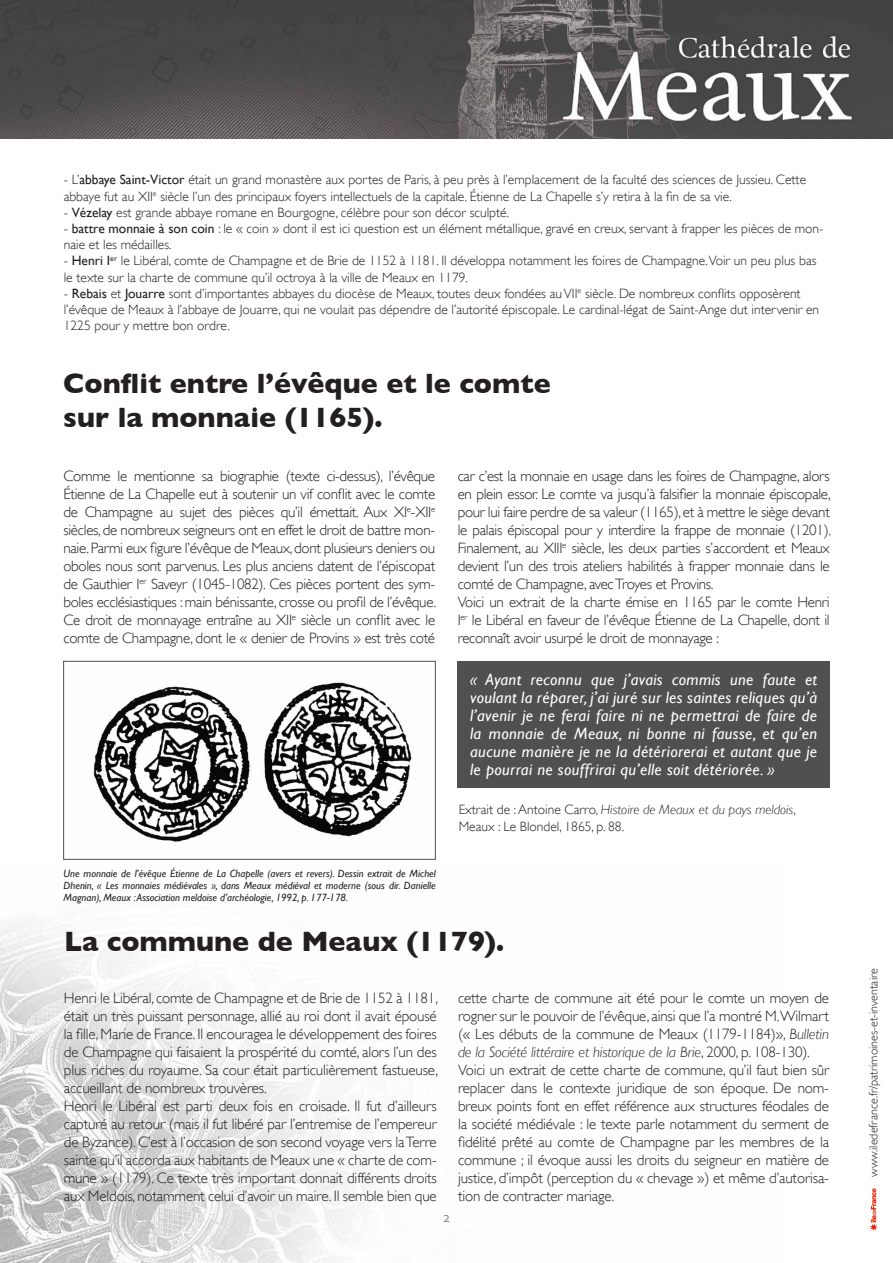
<style>
.page{position:relative;width:893px;height:1263px;background:#fff}
.page>*{position:absolute;margin:0;border:0;box-sizing:border-box;transform-origin:0 0}
.t1{font:700 28.5px/34.2px "Gill Sans";color:#231f20}
.t2{font:italic 16.5px/18px "Gill Sans";letter-spacing:.02em;color:#fff;text-align:justify}
.t3{font:300 15px/18px "Gill Sans";letter-spacing:-.02em;color:#231f20;text-align:justify}
.t4{font:15px "Corbel";color:#87898c}
.t5{font:300 13.5px/16.2px "Gill Sans";color:#231f20}
.t6{font:300 12px "Gill Sans";color:#231f20}
.t7{font:italic 10.5px/12px "Gill Sans";color:#231f20;text-align:justify}
.s1{font-weight:400}
.s2{font-style:italic}
</style>
<div class="page">
<img style="left:0;top:0;width:893px;height:138px">
<img style="left:0;top:922px;width:373px;height:341px">
<div style="left:457px;top:661px;width:373px;height:126px;background:#505050"></div>
<img style="left:93px;top:679px;width:319px;height:170px">
<div style="left:63px;top:661px;width:373px;height:198px;border:1px solid #505050"></div>
<img style="left:870px;top:1188px;width:8px;height:43px">
<p class="t5" style="left:64px;top:172px;width:744px">- L’<span class="s1">abbaye Saint-Victor</span> était un grand monastère aux portes de Paris, à peu près à l’emplacement de la faculté des sciences de Jussieu. Cette abbaye fut au XII<sup>e</sup> siècle l’un des principaux foyers intellectuels de la capitale. Étienne de La Chapelle s’y retira à la fin de sa vie.</p>
<p class="t5" style="left:64px;top:204px;width:447px">- <span class="s1">Vézelay</span> est grande abbaye romane en Bourgogne, célèbre pour son décor sculpté.</p>
<p class="t5" style="left:64px;top:220px;width:761px">- <span class="s1">battre monnaie à son coin</span> : le « coin » dont il est ici question est un élément métallique, gravé en creux, servant à frapper les pièces de mon&shy;naie et les médailles.</p>
<p class="t5" style="left:64px;top:253px;width:754px">- <span class="s1">Henri I</span><sup>er</sup> le Libéral, comte de Champagne et de Brie de 1152 à 1181. Il développa notamment les foires de Champagne.Voir un peu plus bas le texte sur la charte de commune qu’il octroya à la ville de Meaux en 1179.</p>
<p class="t5" style="left:64px;top:285px;width:757px">- <span class="s1">Rebais</span> et <span class="s1">Jouarre</span> sont d’importantes abbayes du diocèse de Meaux, toutes deux fondées au VII<sup>e</sup> siècle. De nombreux conflits opposèrent l’évêque de Meaux à l’abbaye de Jouarre, qui ne voulait pas dépendre de l’autorité épiscopale. Le cardinal-légat de Saint-Ange dut intervenir en<br>1225 pour y mettre bon ordre.</p>
<p class="t1" style="left:63px;top:366px;width:489px">Conflit entre l’évêque et le comte sur la monnaie (1165).</p>
<p class="t3" style="left:63px;top:467px;width:374px">Comme le mentionne sa biographie (texte ci-dessus), l’évêque Étienne de La Chapelle eut à soutenir un vif conflit avec le comte de Champagne au sujet des pièces qu’il émettait. Aux XI<sup>e</sup>-XII<sup>e </sup>siècles, de nombreux seigneurs ont en effet le droit de battre mon&shy;naie. Parmi eux figure l’évêque de Meaux, dont plusieurs deniers ou oboles nous sont parvenus. Les plus anciens datent de l’épiscopat de Gauthier I<sup>er</sup> Saveyr (1045-1082). Ces pièces portent des sym&shy;boles ecclésiastiques : main bénissante, crosse ou profil de l’évêque.</p>
<p class="t3" style="left:63px;top:611px;width:373px">Ce droit de monnayage entraîne au XII<sup>e</sup> siècle un conflit avec le comte de Champagne, dont le « denier de Provins » est très coté</p>
<p class="t7" style="left:64px;top:868px;width:374px">Une monnaie de l’évêque Étienne de La Chapelle (avers et revers). Dessin extrait de Michel Dhenin, « Les monnaies médiévales », dans Meaux médiéval et moderne (sous dir. Danielle Magnan), Meaux :Association meldoise d’archéologie, 1992, p. 177-178.</p>
<p class="t3" style="left:458px;top:467px;width:375px">car c’est la monnaie en usage dans les foires de Champagne, alors en plein essor. Le comte va jusqu’à falsifier la monnaie épiscopale, pour lui faire perdre de sa valeur (1165), et à mettre le siège devant le palais épiscopal pour y interdire la frappe de monnaie (1201).<br>Finalement, au XIII<sup>e</sup> siècle, les deux parties s’accordent et Meaux devient l’un des trois ateliers habilités à frapper monnaie dans le comté de Champagne, avec Troyes et Provins.</p>
<p class="t3" style="left:458px;top:593px;width:374px">Voici un extrait de la charte émise en 1165 par le comte Henri I<sup>er</sup> le Libéral en faveur de l’évêque Étienne de La Chapelle, dont il reconnaît avoir usurpé le droit de monnayage :</p>
<p class="t2" style="left:470px;top:671px;width:348px">« Ayant reconnu que j’avais commis une faute et voulant la réparer, j’ai juré sur les saintes reliques qu’à l’avenir je ne ferai faire ni ne permettrai de faire de la monnaie de Meaux, ni bonne ni fausse, et qu’en aucune manière je ne la détériorerai et autant que je le pourrai ne souffrirai qu’elle soit détériorée. »</p>
<p class="t5" style="left:459px;top:802px;width:339px">Extrait de : Antoine Carro, <span class="s2">Histoire de Meaux et du pays meldois</span>,<br>Meaux : Le Blondel, 1865, p. 88.</p>
<p class="t1" style="left:64px;top:924px;width:442px">La commune de Meaux (1179).</p>
<p class="t3" style="left:64px;top:989px;width:376px">Henri le Libéral, comte de Champagne et de Brie de 1152 à 1181, était un très puissant personnage, allié au roi dont il avait épousé la fille, Marie de France. Il encouragea le développement des foires de Champagne qui faisaient la prospérité du comté, alors l’un des plus riches du royaume. Sa cour était particulièrement fastueuse, accueillant de nombreux trouvères.</p>
<p class="t3" style="left:64px;top:1097px;width:374px">Henri le Libéral est parti deux fois en croisade. Il fut d’ailleurs capturé au retour (mais il fut libéré par l’entremise de l’empereur de Byzance). C’est à l’occasion de son second voyage vers la Terre sainte qu’il accorda aux habitants de Meaux une « charte de com&shy;mune » (1179). Ce texte très important donnait différents droits aux Meldois, notamment celui d’avoir un maire. Il semble bien que</p>
<p class="t4" style="left:443px;top:1208px;width:9px">2</p>
<p class="t3" style="left:458px;top:989px;width:372px">cette charte de commune ait été pour le comte un moyen de rogner sur le pouvoir de l’évêque, ainsi que l’a montré M.Wilmart (« Les débuts de la commune de Meaux (1179-1184)», <span class="s2">Bulletin de la Société littéraire et historique de la Brie</span>, 2000, p. 108-130).</p>
<p class="t3" style="left:458px;top:1061px;width:373px">Voici un extrait de cette charte de commune, qu’il faut bien sûr replacer dans le contexte juridique de son époque. De nom&shy;breux points font en effet référence aux structures féodales de la société médiévale : le texte parle notamment du serment de fidélité prêté au comte de Champagne par les membres de la commune ; il évoque aussi les droits du seigneur en matière de justice, d’impôt (perception du « chevage ») et même d’autorisa&shy;tion de contracter mariage.</p>
<p class="t6" style="left:866px;top:1177px;width:210px;rotate:-90deg">www.iledefrance.fr/patrimoines-et-inventaire</p>
</div>
